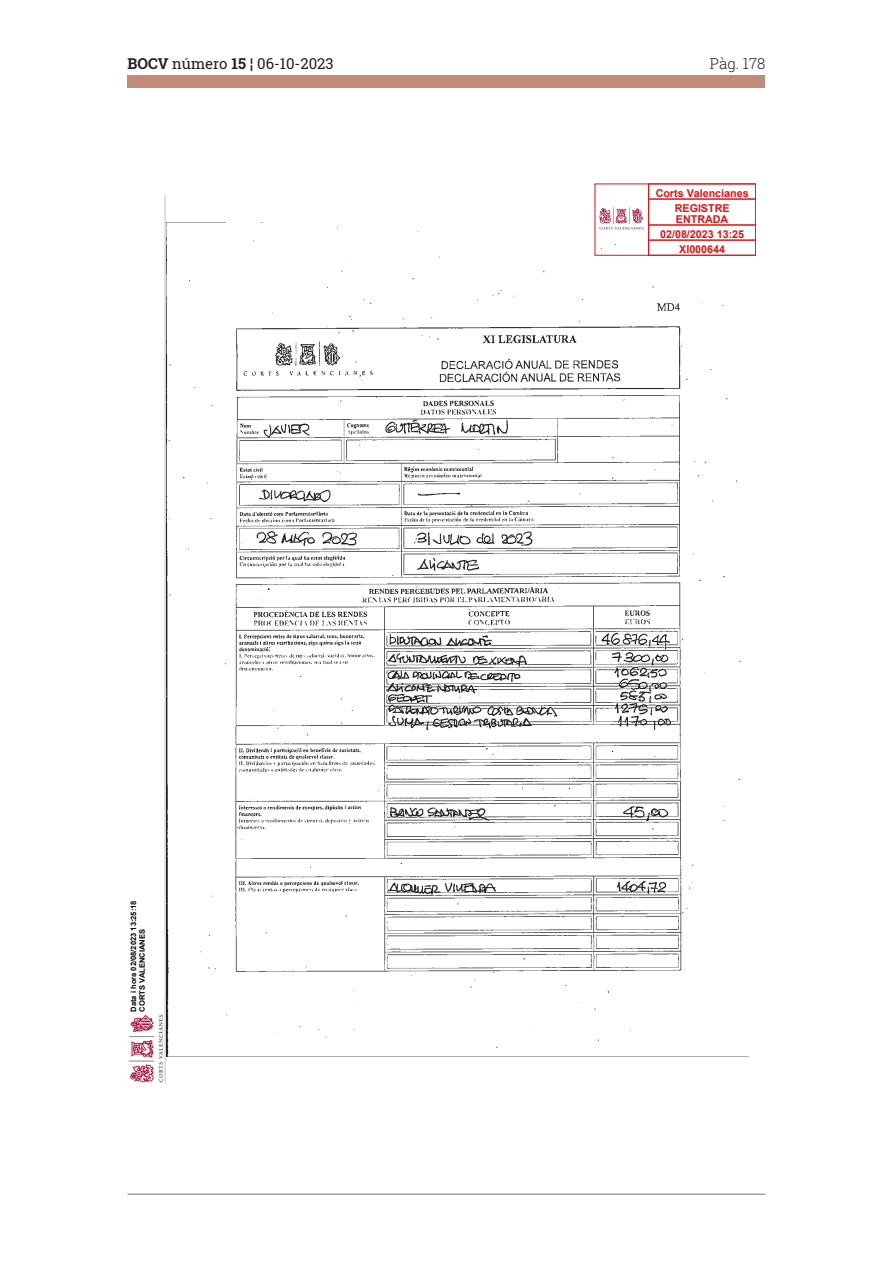
<style>
.page{position:relative;width:893px;height:1263px;background:#fff}
.page>*{position:absolute;margin:0;border:0;box-sizing:border-box;transform-origin:0 0}
.t1{font:15px "Roboto Slab";color:#231f20}
.t2{font:300 15px "Roboto Slab";color:#231f20}
.t3{font:700 10.8px/15.1px "Arial";color:#dc1414;text-align:center}
.t4{font:700 7.5px/8.6px "Arial";color:#000}
.s1{font-weight:700}
</style>
<div class="page">
<hr style="left:128px;top:1193px;width:637px;height:2px;background:#9da5ab">
<div style="left:128px;top:75px;width:637px;height:13px;background:#c28a7b"></div>
<img style="left:129px;top:1012px;width:39px;height:71px">
<hr style="left:165px;top:195px;width:1px;height:888px;background:#c0c0c0">
<img style="left:166px;top:223px;width:582px;height:833px">
<div style="left:648px;top:199px;width:108px;height:26px;border:1px solid #dc1414"></div>
<div style="left:648px;top:225px;width:108px;height:15px;border:1px solid #dc1414"></div>
<div style="left:648px;top:240px;width:108px;height:15px;border:1px solid #dc1414"></div>
<img style="left:598px;top:207px;width:48px;height:26px">
<h1 class="t1" style="left:128px;top:53px;width:208px"><span class="s1">BOCV</span> número <span class="s1">15</span> ¦ 06-10-2023</h1>
<h1 class="t2" style="left:710px;top:53px;width:57px">Pàg. 178</h1>
<p class="t4" style="left:129px;top:1012px;width:113px;rotate:-90deg">Data i hora 02/08/2023 13:25:18<br>CORTS VALENCIANES</p>
<p class="t3" style="left:656px;top:186px;width:94px">Corts Valencianes<br>REGISTRE</p>
<p class="t3" style="left:660px;top:212px;width:86px">ENTRADA<br>02/08/2023 13:25<br>XI000644</p>
</div>
